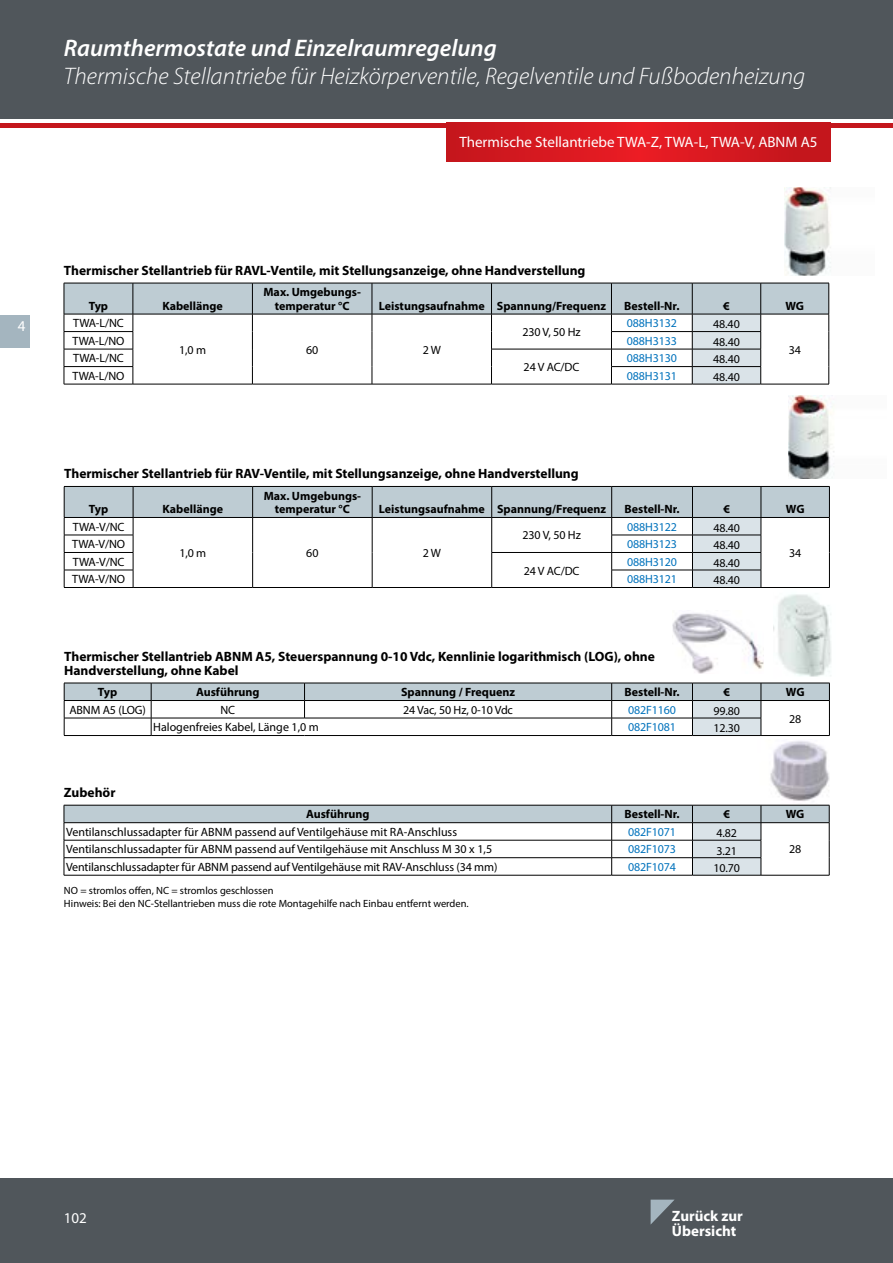
<style>
.page{position:relative;width:893px;height:1263px;background:#fff}
.page>*{position:absolute;margin:0;border:0;box-sizing:border-box;transform-origin:0 0}
.t1{font:italic 300 24px "Myriad Pro";color:#fff}
.t2{font:italic 600 24px "Myriad Pro";color:#fff}
.t3{font:15px "Myriad Pro";color:#fff}
.t4{font:700 15px/15px "Myriad Pro";color:#fff}
.t5{font:700 13.5px/13.5px "Myriad Pro";color:#000}
.t6{font:12px "Myriad Pro";color:#000}
.t7{font:700 12px/13.5px "Myriad Pro";color:#000;text-align:center}
.t8{font:12px "Myriad Pro";letter-spacing:-.01em;color:#0072bc}
.t9{font:10.5px/12.6px "Myriad Pro";color:#000}
</style>
<div class="page">
<div style="left:0;top:1178px;width:893px;height:85px;background:#50565b"></div>
<hr style="left:0;top:123px;width:893px;height:4px;background:#c4161c">
<div style="left:0;top:0;width:893px;height:119px;background:#50565b"></div>
<svg style="left:651px;top:1199px;width:24px;height:25px"></svg>
<div style="left:0;top:315px;width:30px;height:33px;background:#a4b5bf"></div>
<img style="left:788px;top:396px;width:46px;height:83px">
<svg style="left:447px;top:123px;width:383px;height:38px;background:#d5181f"></svg>
<hr style="left:64px;top:384px;width:69px;height:1px;background:#000">
<hr style="left:133px;top:384px;width:119px;height:1px;background:#000">
<hr style="left:252px;top:384px;width:120px;height:1px;background:#000">
<hr style="left:372px;top:384px;width:119px;height:1px;background:#000">
<hr style="left:491px;top:384px;width:120px;height:1px;background:#000">
<hr style="left:611px;top:384px;width:81px;height:1px;background:#000">
<hr style="left:692px;top:384px;width:69px;height:1px;background:#000">
<hr style="left:761px;top:384px;width:68px;height:1px;background:#000">
<svg style="left:64px;top:284px;width:765px;height:100px"></svg>
<hr style="left:64px;top:283px;width:69px;height:1px;background:#000">
<hr style="left:133px;top:283px;width:119px;height:1px;background:#000">
<hr style="left:252px;top:283px;width:120px;height:1px;background:#000">
<hr style="left:372px;top:283px;width:119px;height:1px;background:#000">
<hr style="left:491px;top:283px;width:120px;height:1px;background:#000">
<hr style="left:611px;top:283px;width:81px;height:1px;background:#000">
<hr style="left:692px;top:283px;width:69px;height:1px;background:#000">
<hr style="left:761px;top:283px;width:68px;height:1px;background:#000">
<img style="left:785px;top:187px;width:46px;height:88px">
<img style="left:774px;top:594px;width:57px;height:83px">
<hr style="left:761px;top:875px;width:68px;height:1px;background:#000">
<hr style="left:64px;top:875px;width:548px;height:1px;background:#000">
<hr style="left:612px;top:875px;width:80px;height:1px;background:#000">
<hr style="left:692px;top:875px;width:69px;height:1px;background:#000">
<svg style="left:64px;top:805px;width:766px;height:70px"></svg>
<hr style="left:761px;top:735px;width:69px;height:1px;background:#000">
<hr style="left:64px;top:735px;width:87px;height:1px;background:#000">
<hr style="left:151px;top:735px;width:154px;height:1px;background:#000">
<hr style="left:305px;top:735px;width:307px;height:1px;background:#000">
<hr style="left:692px;top:735px;width:69px;height:1px;background:#000">
<hr style="left:612px;top:735px;width:80px;height:1px;background:#000">
<svg style="left:64px;top:683px;width:766px;height:52px"></svg>
<img style="left:672px;top:613px;width:92px;height:61px">
<img style="left:770px;top:741px;width:60px;height:60px">
<hr style="left:64px;top:587px;width:69px;height:1px;background:#000">
<hr style="left:133px;top:587px;width:120px;height:1px;background:#000">
<hr style="left:253px;top:587px;width:119px;height:1px;background:#000">
<hr style="left:372px;top:587px;width:120px;height:1px;background:#000">
<hr style="left:492px;top:587px;width:120px;height:1px;background:#000">
<hr style="left:612px;top:587px;width:80px;height:1px;background:#000">
<hr style="left:692px;top:587px;width:69px;height:1px;background:#000">
<hr style="left:761px;top:587px;width:69px;height:1px;background:#000">
<svg style="left:64px;top:487px;width:766px;height:100px"></svg>
<hr style="left:64px;top:486px;width:69px;height:1px;background:#000">
<hr style="left:133px;top:486px;width:120px;height:1px;background:#000">
<hr style="left:253px;top:486px;width:119px;height:1px;background:#000">
<hr style="left:372px;top:486px;width:120px;height:1px;background:#000">
<hr style="left:492px;top:486px;width:120px;height:1px;background:#000">
<hr style="left:612px;top:486px;width:80px;height:1px;background:#000">
<hr style="left:692px;top:486px;width:69px;height:1px;background:#000">
<hr style="left:761px;top:486px;width:69px;height:1px;background:#000">
<h1 class="t2" style="left:64px;top:33px;width:434px">Raumthermostate und Einzelraumregelung</h1>
<h1 class="t1" style="left:64px;top:64px;width:743px">Thermische Stellantriebe für Heizkörperventile, Regelventile und Fußbodenheizung</h1>
<p class="t3" style="left:459px;top:133px;width:360px">Thermische Stellantriebe TWA-Z, TWA-L, TWA-V, ABNM A5</p>
<p class="t3" style="left:18px;top:317px;width:9px">4</p>
<p class="t5" style="left:64px;top:263px;width:523px">Thermischer Stellantrieb für RAVL-Ventile, mit Stellungsanzeige, ohne Handverstellung</p>
<p class="t7" style="left:89px;top:299px;width:21px">Typ</p>
<p class="t7" style="left:162px;top:299px;width:62px">Kabellänge</p>
<p class="t7" style="left:263px;top:285px;width:99px">Max. Umgebungs&shy;temperatur °C</p>
<p class="t7" style="left:379px;top:299px;width:229px">Leistungsaufnahme Spannung/Frequenz</p>
<p class="t7" style="left:624px;top:299px;width:57px">Bestell-Nr.</p>
<p class="t7" style="left:723px;top:299px;width:8px">€</p>
<p class="t7" style="left:785px;top:299px;width:20px">WG</p>
<p class="t6" style="left:73px;top:316px;width:52px">TWA-L/NC</p>
<p class="t8" style="left:627px;top:316px;width:52px">088H3132</p>
<p class="t6" style="left:713px;top:317px;width:28px">48.40</p>
<p class="t6" style="left:522px;top:325px;width:60px">230 V, 50 Hz</p>
<p class="t6" style="left:72px;top:333px;width:54px">TWA-L/NO</p>
<p class="t8" style="left:627px;top:333px;width:52px">088H3133</p>
<p class="t6" style="left:713px;top:334px;width:28px">48.40</p>
<p class="t6" style="left:73px;top:351px;width:52px">TWA-L/NC</p>
<p class="t6" style="left:524px;top:360px;width:57px">24 V AC/DC</p>
<p class="t6" style="left:179px;top:342px;width:28px">1,0 m</p>
<p class="t6" style="left:306px;top:342px;width:14px">60</p>
<p class="t6" style="left:423px;top:342px;width:20px">2 W</p>
<p class="t8" style="left:627px;top:351px;width:52px">088H3130</p>
<p class="t6" style="left:713px;top:352px;width:28px">48.40</p>
<p class="t6" style="left:72px;top:368px;width:54px">TWA-L/NO</p>
<p class="t8" style="left:627px;top:368px;width:52px">088H3131</p>
<p class="t6" style="left:713px;top:369px;width:28px">48.40</p>
<p class="t6" style="left:789px;top:342px;width:14px">34</p>
<p class="t5" style="left:64px;top:466px;width:516px">Thermischer Stellantrieb für RAV-Ventile, mit Stellungsanzeige, ohne Handverstellung</p>
<p class="t7" style="left:89px;top:502px;width:21px">Typ</p>
<p class="t7" style="left:163px;top:502px;width:62px">Kabellänge</p>
<p class="t7" style="left:264px;top:488px;width:99px">Max. Umgebungs&shy;temperatur °C</p>
<p class="t7" style="left:379px;top:502px;width:229px">Leistungsaufnahme Spannung/Frequenz</p>
<p class="t7" style="left:624px;top:502px;width:57px">Bestell-Nr.</p>
<p class="t7" style="left:723px;top:502px;width:8px">€</p>
<p class="t7" style="left:786px;top:502px;width:20px">WG</p>
<p class="t6" style="left:73px;top:519px;width:53px">TWA-V/NC</p>
<p class="t8" style="left:627px;top:519px;width:52px">088H3122</p>
<p class="t6" style="left:713px;top:520px;width:28px">48.40</p>
<p class="t6" style="left:523px;top:528px;width:60px">230 V, 50 Hz</p>
<p class="t6" style="left:72px;top:537px;width:54px">TWA-V/NO</p>
<p class="t8" style="left:627px;top:537px;width:52px">088H3123</p>
<p class="t6" style="left:713px;top:538px;width:28px">48.40</p>
<p class="t6" style="left:73px;top:554px;width:53px">TWA-V/NC</p>
<p class="t6" style="left:524px;top:563px;width:57px">24 V AC/DC</p>
<p class="t6" style="left:179px;top:545px;width:28px">1,0 m</p>
<p class="t6" style="left:306px;top:545px;width:14px">60</p>
<p class="t6" style="left:423px;top:545px;width:20px">2 W</p>
<p class="t8" style="left:627px;top:554px;width:52px">088H3120</p>
<p class="t6" style="left:713px;top:555px;width:28px">48.40</p>
<p class="t6" style="left:72px;top:572px;width:54px">TWA-V/NO</p>
<p class="t8" style="left:627px;top:572px;width:52px">088H3121</p>
<p class="t6" style="left:713px;top:573px;width:28px">48.40</p>
<p class="t6" style="left:789px;top:545px;width:14px">34</p>
<p class="t5" style="left:64px;top:649px;width:592px">Thermischer Stellantrieb ABNM A5, Steuerspannung 0-10 Vdc, Kennlinie logarithmisch (LOG), ohne<br>Handverstellung, ohne Kabel</p>
<p class="t7" style="left:98px;top:685px;width:21px">Typ</p>
<p class="t7" style="left:196px;top:685px;width:65px">Ausführung</p>
<p class="t7" style="left:401px;top:685px;width:115px">Spannung / Frequenz</p>
<p class="t7" style="left:624px;top:685px;width:57px">Bestell-Nr.</p>
<p class="t7" style="left:723px;top:685px;width:8px">€</p>
<p class="t7" style="left:786px;top:685px;width:20px">WG</p>
<p class="t6" style="left:69px;top:702px;width:78px">ABNM A5 (LOG)</p>
<p class="t6" style="left:220px;top:702px;width:16px">NC</p>
<p class="t6" style="left:403px;top:702px;width:111px">24 Vac, 50 Hz, 0-10 Vdc</p>
<p class="t8" style="left:628px;top:702px;width:50px">082F1160</p>
<p class="t6" style="left:713px;top:703px;width:28px">99.80</p>
<p class="t6" style="left:789px;top:711px;width:14px">28</p>
<p class="t6" style="left:153px;top:720px;width:167px">Halogenfreies Kabel, Länge 1,0 m</p>
<p class="t8" style="left:628px;top:720px;width:50px">082F1081</p>
<p class="t6" style="left:713px;top:721px;width:28px">12.30</p>
<p class="t5" style="left:64px;top:785px;width:53px">Zubehör</p>
<p class="t7" style="left:306px;top:807px;width:65px">Ausführung</p>
<p class="t7" style="left:624px;top:807px;width:57px">Bestell-Nr.</p>
<p class="t7" style="left:723px;top:807px;width:8px">€</p>
<p class="t7" style="left:786px;top:807px;width:20px">WG</p>
<p class="t6" style="left:66px;top:824px;width:393px">Ventilanschlussadapter für ABNM passend auf Ventilgehäuse mit RA-Anschluss</p>
<p class="t8" style="left:628px;top:824px;width:50px">082F1071</p>
<p class="t6" style="left:716px;top:825px;width:22px">4.82</p>
<p class="t6" style="left:66px;top:842px;width:428px">Ventilanschlussadapter für ABNM passend auf Ventilgehäuse mit Anschluss M 30 x 1,5</p>
<p class="t8" style="left:628px;top:842px;width:50px">082F1073</p>
<p class="t6" style="left:716px;top:843px;width:22px">3.21</p>
<p class="t6" style="left:789px;top:842px;width:14px">28</p>
<p class="t6" style="left:66px;top:859px;width:433px">Ventilanschlussadapter für ABNM passend auf Ventilgehäuse mit RAV-Anschluss (34 mm)</p>
<p class="t8" style="left:628px;top:859px;width:50px">082F1074</p>
<p class="t6" style="left:713px;top:861px;width:28px">10.70</p>
<p class="t9" style="left:64px;top:884px;width:406px">NO = stromlos offen, NC = stromlos geschlossen<br>Hinweis: Bei den NC-Stellantrieben muss die rote Montagehilfe nach Einbau entfernt werden.</p>
<p class="t3" style="left:64px;top:1209px;width:25px">102</p>
<p class="t4" style="left:672px;top:1208px;width:73px">Zurück zur<br>Übersicht</p>
</div>
